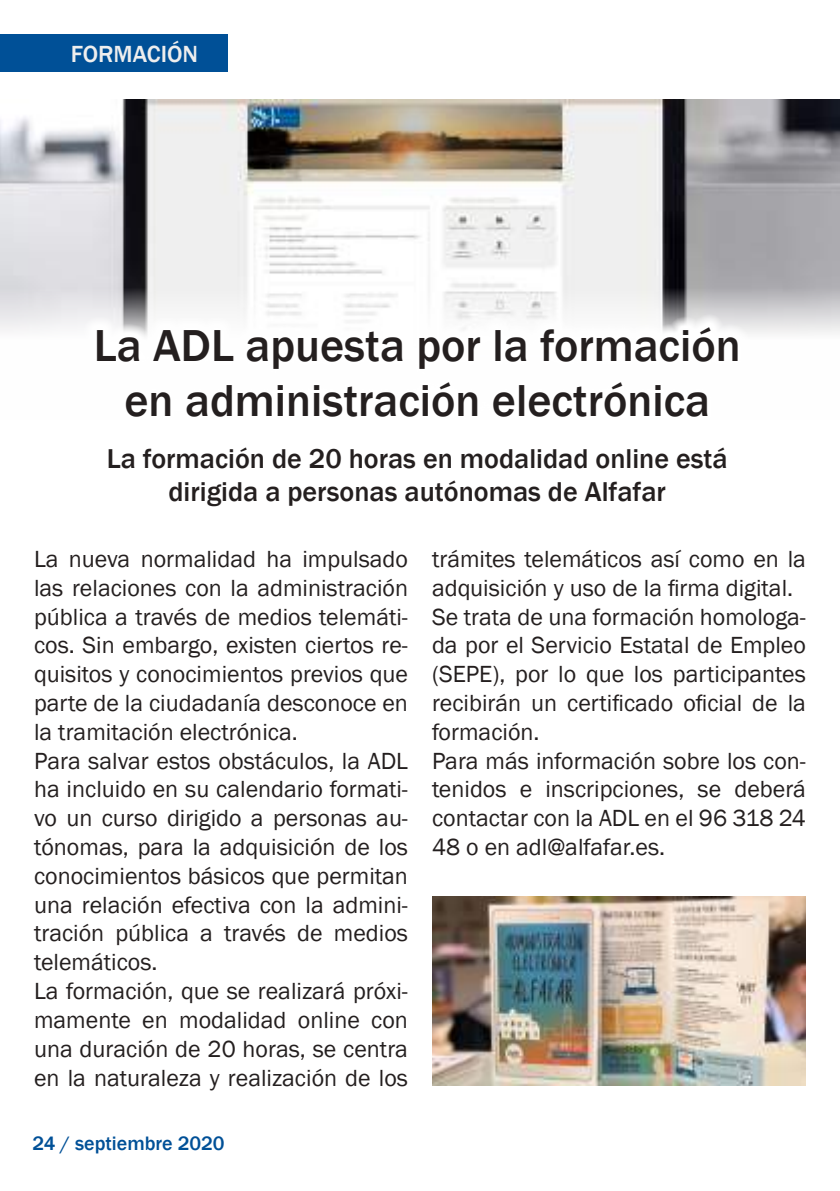
<style>
.page{position:relative;width:840px;height:1191px;background:#fff}
.page>*{position:absolute;margin:0;border:0;box-sizing:border-box;transform-origin:0 0}
.t1{font:500 46px/55.2px "Franklin Gothic";color:#241f1f;text-align:center}
.t2{font:500 28px/33.6px "Franklin Gothic";color:#241f1f;text-align:center}
.t3{font:24px/28.8px "Franklin Gothic";color:#241f1f}
.t4{font:500 24px "Franklin Gothic";color:#eee}
.t5{font:500 20px "Franklin Gothic";color:#005097}
</style>
<div class="page">
<div style="left:0;top:35px;width:228px;height:37px;background:#005097"></div>
<img style="left:0;top:99px;width:839px;height:235px">
<div style="left:83px;top:314px;width:668px;height:116px;background:#fff"></div>
<img style="left:432px;top:896px;width:373px;height:189px">
<p class="t4" style="left:71px;top:39px;width:129px">FORMACIÓN</p>
<h1 class="t1" style="left:94px;top:319px;width:648px">La ADL apuesta por la formación en administración electrónica</h1>
<p class="t2" style="left:107px;top:442px;width:622px">La formación de 20 horas en modalidad online está dirigida a personas autónomas de Alfafar</p>
<p class="t3" style="left:34px;top:545px;width:375px">La nueva normalidad ha impulsado las relaciones con la administración pública a través de medios telemáti&shy;cos. Sin embargo, existen ciertos re&shy;quisitos y conocimientos previos que parte de la ciudadanía desconoce en la tramitación electrónica.<br>Para salvar estos obstáculos, la ADL ha incluido en su calendario formati&shy;vo un curso dirigido a personas au&shy;tónomas, para la adquisición de los conocimientos básicos que permitan una relación efectiva con la admini&shy;tración pública a través de medios telemáticos.<br>La formación, que se realizará próxi&shy;mamente en modalidad online con una duración de 20 horas, se centra en la naturaleza y realización de los</p>
<p class="t3" style="left:432px;top:545px;width:375px">trámites telemáticos así como en la adquisición y uso de la firma digital.<br>Se trata de una formación homologa&shy;da por el Servicio Estatal de Empleo (SEPE), por lo que los participantes recibirán un certificado oficial de la formación.<br>Para más información sobre los con&shy;tenidos e inscripciones, se deberá contactar con la ADL en el 96 318 24<br>48 o en adl@alfafar.es.</p>
<p class="t5" style="left:33px;top:1130px;width:193px">24 / septiembre 2020</p>
</div>
